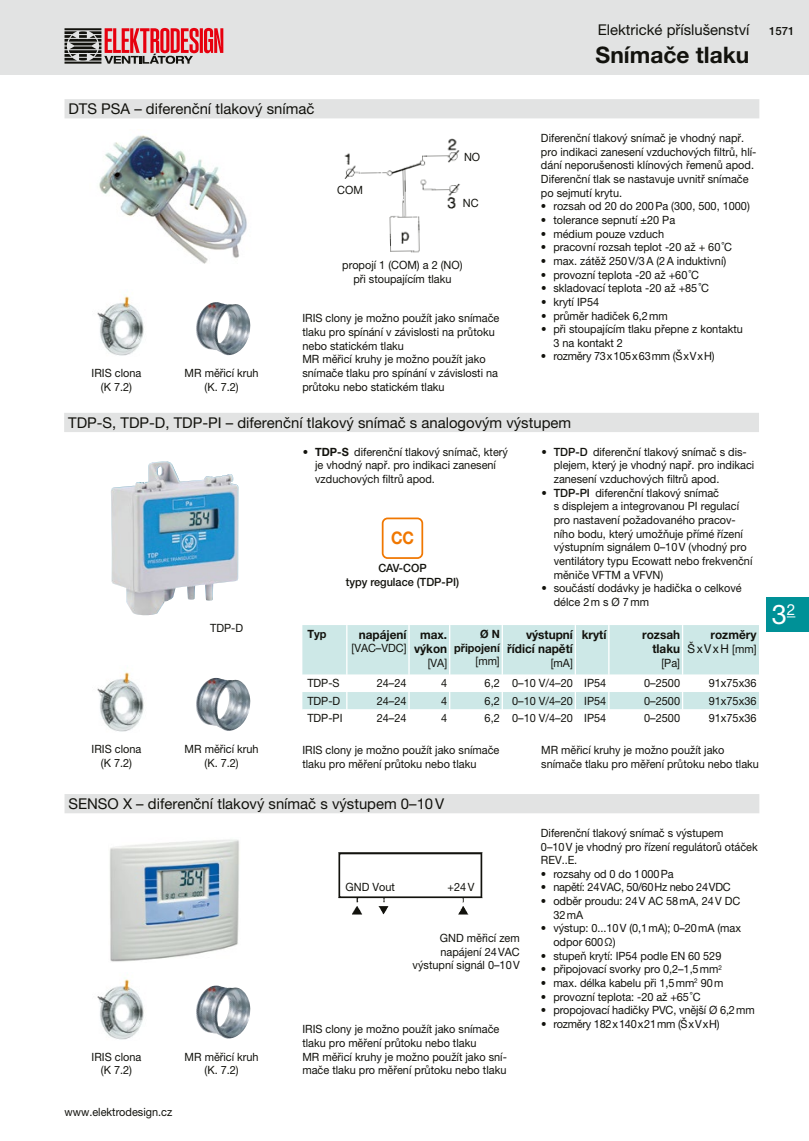
<style>
.page{position:relative;width:809px;height:1141px;background:#fff}
.page>*{position:absolute;margin:0;border:0;box-sizing:border-box;transform-origin:0 0}
.t1{font:27.12px "Helvetica Neue LT Pro";color:#fff}
.t2{font:700 22.75px "Helvetica Neue LT Pro";color:#12120d}
.t3{font:700 17.32px "Helvetica Neue LT Pro";color:#f07700;scale:.9 1}
.t4{font:14.88px "Helvetica Neue LT Pro";color:#12120d}
.t5{font:700 12.25px/14.7px "Helvetica Neue LT Pro";color:#12120d;text-align:right;scale:.96 1}
.t6{font:11.38px/13.7px "Helvetica Neue LT Pro";color:#12120d;scale:.96 1}
.t7{font:11.38px "Helvetica Neue LT Pro";letter-spacing:-.02em;color:#12120d;scale:.96 1}
.t8{font:11.38px "Helvetica Neue LT Pro";letter-spacing:-.025em;color:#12120d;scale:.96 1}
.t9{font:500 11.38px/13.7px "Helvetica Neue LT Pro";color:#12120d;text-align:center;scale:.96 1}
.t10{font:700 11.38px/13.7px "Helvetica Neue LT Pro";color:#12120d;text-align:right;scale:.96 1}
.t11{font:500 11.38px "Helvetica Neue LT Pro";color:#12120d}
.s1{font-weight:700}
.s2{font-weight:500}
.s3{font-weight:400}
.s4{font-weight:400;font-size:11.38px}
</style>
<div class="page">
<div style="left:0;top:0;width:809px;height:74px;background:#e2e3e3"></div>
<svg style="left:64px;top:28px;width:159px;height:36px"></svg>
<div style="left:766px;top:597px;width:43px;height:35px;background:#009197"></div>
<img style="left:338px;top:852px;width:145px;height:63px">
<div style="left:341px;top:855px;width:138px;height:40px;background:#fff"></div>
<img style="left:344px;top:138px;width:116px;height:115px">
<div style="left:64px;top:99px;width:695px;height:19px;background:#e2e3e3"></div>
<div style="left:64px;top:794px;width:695px;height:19px;background:#e2e3e3"></div>
<img style="left:99px;top:135px;width:148px;height:129px">
<div style="left:302px;top:625px;width:457px;height:50px;background:#cde8e7"></div>
<hr style="left:346px;top:625px;width:1px;height:50px;background:#fff">
<hr style="left:408px;top:625px;width:1px;height:50px;background:#fff">
<hr style="left:449px;top:625px;width:1px;height:50px;background:#fff">
<hr style="left:501px;top:625px;width:2px;height:50px;background:#fff">
<hr style="left:574px;top:625px;width:2px;height:50px;background:#fff">
<hr style="left:608px;top:625px;width:1px;height:50px;background:#fff">
<hr style="left:682px;top:625px;width:1px;height:50px;background:#fff">
<div style="left:302px;top:692px;width:457px;height:17px;background:#cde8e7"></div>
<div style="left:64px;top:413px;width:695px;height:19px;background:#e2e3e3"></div>
<img style="left:109px;top:839px;width:130px;height:123px">
<img style="left:111px;top:461px;width:127px;height:155px">
<img style="left:97px;top:296px;width:47px;height:60px">
<img style="left:97px;top:672px;width:47px;height:60px">
<img style="left:97px;top:979px;width:47px;height:61px">
<img style="left:196px;top:302px;width:55px;height:53px">
<img style="left:196px;top:678px;width:55px;height:53px">
<img style="left:196px;top:986px;width:55px;height:53px">
<div style="left:382px;top:518px;width:41px;height:41px;border:2px solid #f07700;border-radius:5px"></div>
<h3 class="t4" style="left:598px;top:21px;width:153px">Elektrické příslušenství</h3>
<h2 class="t2" style="left:595px;top:41px;width:155px">Snímače tlaku</h2>
<p class="t11" style="left:769px;top:25px;width:27px">1571</p>
<h3 class="t4" style="left:68px;top:100px;width:247px">DTS PSA – diferenční tlakový snímač</h3>
<p class="t6" style="left:337px;top:183px;width:28px">COM</p>
<p class="t6" style="left:464px;top:150px;width:18px">NO</p>
<p class="t6" style="left:463px;top:196px;width:18px">NC</p>
<p class="t6" style="left:342px;top:258px;width:127px;text-align:center">propojí 1 (COM) a 2 (NO) při stoupajícím tlaku</p>
<p class="t6" style="left:92px;top:366px;width:53px;text-align:center">IRIS clona (K 7.2)</p>
<p class="t6" style="left:185px;top:366px;width:79px;text-align:center">MR měřicí kruh (K. 7.2)</p>
<p class="t6" style="left:302px;top:311px;width:207px">IRIS clony je možno použít jako snímače tlaku pro spínání v závislosti na průtoku nebo statickém tlaku<br>MR měřicí kruhy je možno použít jako snímače tlaku pro spínání v závislosti na průtoku nebo statickém tlaku</p>
<p class="t6" style="left:541px;top:131px;width:226px">Diferenční tlakový snímač je vhodný např. pro indikaci zanesení vzduchových filtrů, hlí&shy;dání neporušenosti klínových řemenů apod.<br>Diferenční tlak se nastavuje uvnitř snímače po sejmutí krytu.</p>
<p class="t6" style="left:541px;top:199px;width:219px">• rozsah od 20 do 200Pa (300, 500, 1000)</p>
<p class="t6" style="left:541px;top:213px;width:141px">• tolerance sepnutí ±20 Pa</p>
<p class="t6" style="left:541px;top:227px;width:130px">• médium pouze vzduch</p>
<p class="t6" style="left:541px;top:240px;width:200px">• pracovní rozsah teplot -20 až + 60˚C</p>
<p class="t6" style="left:541px;top:254px;width:194px">• max. zátěž 250V/3A (2A induktivní)</p>
<p class="t6" style="left:541px;top:268px;width:166px">• provozní teplota -20 až +60˚C</p>
<p class="t6" style="left:541px;top:281px;width:176px">• skladovací teplota -20 až +85˚C</p>
<p class="t6" style="left:541px;top:295px;width:62px">• krytí IP54</p>
<p class="t6" style="left:541px;top:308px;width:134px">• průměr hadiček 6,2mm</p>
<p class="t6" style="left:553px;top:322px;width:199px;text-indent:-12px">• při stoupajícím tlaku přepne z kontaktu<br>3 na kontakt 2</p>
<p class="t7" style="left:541px;top:350px;width:182px">• rozměry 73x105x63mm (ŠxVxH)</p>
<h3 class="t4" style="left:68px;top:414px;width:504px">TDP-S, TDP-D, TDP-PI – diferenční tlakový snímač s analogovým výstupem</h3>
<p class="t6" style="left:210px;top:621px;width:36px">TDP-D</p>
<p class="t6" style="left:92px;top:742px;width:53px;text-align:center">IRIS clona (K 7.2)</p>
<p class="t6" style="left:185px;top:742px;width:79px;text-align:center">MR měřicí kruh (K. 7.2)</p>
<p class="t6" style="left:315px;top:445px;width:202px;text-indent:-12px"><span class="s1">• TDP-S</span> diferenční tlakový snímač, který je vhodný např. pro indikaci zanesení vzduchových filtrů apod.</p>
<p class="t6" style="left:554px;top:445px;width:210px;text-indent:-12px">• <span class="s2">TDP-D</span> diferenční tlakový snímač s dis&shy;plejem, který je vhodný např. pro indikaci zanesení vzduchových filtrů apod.</p>
<p class="t6" style="left:554px;top:486px;width:208px;text-indent:-12px">• <span class="s2">TDP-PI</span> diferenční tlakový snímač<br>s displejem a integrovanou PI regulací pro nastavení požadovaného pracov&shy;ního bodu, který umožňuje přímé řízení výstupním signálem 0–10V (vhodný pro ventilátory typu Ecowatt nebo frekvenční měniče VFTM a VFVN)</p>
<p class="t6" style="left:554px;top:581px;width:197px;text-indent:-12px">• součástí dodávky je hadička o celkové délce 2m s Ø 7mm</p>
<h3 class="t3" style="left:391px;top:528px;width:27px">CC</h3>
<p class="t9" style="left:346px;top:561px;width:120px">CAV-COP<br>typy regulace (TDP-PI)</p>
<p class="t10" style="left:307px;top:627px;width:21px">Typ</p>
<p class="t5" style="left:359px;top:627px;width:51px">napájení</p>
<p class="t6" style="left:351px;top:641px;width:59px">[VAC–VDC]</p>
<p class="t5" style="left:414px;top:627px;width:36px;text-align:center">max. výkon</p>
<p class="t6" style="left:428px;top:656px;width:22px">[VA]</p>
<p class="t10" style="left:454px;top:627px;width:49px">Ø N připojení</p>
<p class="t6" style="left:475px;top:654px;width:27px">[mm]</p>
<p class="t5" style="left:507px;top:627px;width:70px">výstupní řídicí napětí</p>
<p class="t6" style="left:551px;top:656px;width:24px">[mA]</p>
<p class="t5" style="left:581px;top:627px;width:27px">krytí</p>
<p class="t5" style="left:642px;top:627px;width:41px">rozsah tlaku</p>
<p class="t6" style="left:661px;top:656px;width:21px">[Pa]</p>
<p class="t5" style="left:687px;top:627px;width:73px">rozměry<br><span class="s3">ŠxVxH</span> <span class="s4">[mm]</span></p>
<p class="t6" style="left:307px;top:676px;width:35px">TDP-S</p>
<p class="t6" style="left:377px;top:676px;width:32px">24–24</p>
<p class="t6" style="left:441px;top:676px;width:8px">4</p>
<p class="t6" style="left:484px;top:676px;width:128px">6,2 0–10 V/4–20 IP54</p>
<p class="t6" style="left:644px;top:676px;width:39px">0–2500</p>
<p class="t6" style="left:708px;top:676px;width:51px">91x75x36</p>
<p class="t6" style="left:307px;top:694px;width:36px">TDP-D</p>
<p class="t6" style="left:377px;top:694px;width:32px">24–24</p>
<p class="t6" style="left:441px;top:694px;width:8px">4</p>
<p class="t6" style="left:484px;top:694px;width:128px">6,2 0–10 V/4–20 IP54</p>
<p class="t6" style="left:644px;top:694px;width:39px">0–2500</p>
<p class="t6" style="left:708px;top:694px;width:51px">91x75x36</p>
<p class="t6" style="left:307px;top:711px;width:38px">TDP-PI</p>
<p class="t6" style="left:377px;top:711px;width:32px">24–24</p>
<p class="t6" style="left:441px;top:711px;width:8px">4</p>
<p class="t6" style="left:484px;top:711px;width:128px">6,2 0–10 V/4–20 IP54</p>
<p class="t6" style="left:644px;top:711px;width:39px">0–2500</p>
<p class="t6" style="left:708px;top:711px;width:51px">91x75x36</p>
<p class="t6" style="left:302px;top:743px;width:207px">IRIS clony je možno použít jako snímače tlaku pro měření průtoku nebo tlaku</p>
<p class="t6" style="left:541px;top:743px;width:228px">MR měřicí kruhy je možno použít jako snímače tlaku pro měření průtoku nebo tlaku</p>
<h3 class="t4" style="left:68px;top:795px;width:377px">SENSO X – diferenční tlakový snímač s výstupem 0–10V</h3>
<p class="t6" style="left:345px;top:880px;width:53px">GND Vout</p>
<p class="t6" style="left:447px;top:880px;width:29px">+24V</p>
<p class="t6" style="left:92px;top:1050px;width:53px;text-align:center">IRIS clona (K 7.2)</p>
<p class="t6" style="left:64px;top:1105px;width:114px">www.elektrodesign.cz</p>
<p class="t6" style="left:185px;top:1050px;width:79px;text-align:center">MR měřicí kruh (K. 7.2)</p>
<p class="t6" style="left:412px;top:931px;width:113px;text-align:right">GND měřicí zem napájení 24VAC výstupní signál 0–10V</p>
<p class="t6" style="left:302px;top:1022px;width:214px">IRIS clony je možno použít jako snímače tlaku pro měření průtoku nebo tlaku<br>MR měřicí kruhy je možno použít jako sní&shy;mače tlaku pro měření průtoku nebo tlaku</p>
<p class="t6" style="left:541px;top:826px;width:227px">Diferenční tlakový snímač s výstupem<br>0–10V je vhodný pro řízení regulátorů otáček<br>REV..E.</p>
<p class="t6" style="left:541px;top:867px;width:140px">• rozsahy od 0 do 1000Pa</p>
<p class="t8" style="left:541px;top:881px;width:199px">• napětí: 24VAC, 50/60Hz nebo 24VDC</p>
<p class="t6" style="left:553px;top:894px;width:196px;text-indent:-12px">• odběr proudu: 24V AC 58mA, 24V DC<br>32mA</p>
<p class="t6" style="left:553px;top:921px;width:197px;text-indent:-12px">• výstup: 0...10V (0,1mA); 0–20mA (max odpor 600Ω)</p>
<p class="t6" style="left:541px;top:949px;width:189px">• stupeň krytí: IP54 podle EN 60 529</p>
<p class="t6" style="left:541px;top:962px;width:190px">• připojovací svorky pro 0,2–1,5mm<sup>2</sup></p>
<p class="t6" style="left:541px;top:976px;width:192px">• max. délka kabelu při 1,5mm<sup>2</sup> 90m</p>
<p class="t6" style="left:541px;top:990px;width:168px">• provozní teplota: -20 až +65˚C</p>
<p class="t6" style="left:541px;top:1003px;width:224px">• propojovací hadičky PVC, vnější Ø 6,2mm</p>
<p class="t7" style="left:541px;top:1017px;width:188px">• rozměry 182x140x21mm (ŠxVxH)</p>
<h1 class="t1" style="left:771px;top:598px;width:25px">3<sup>2</sup></h1>
</div>
